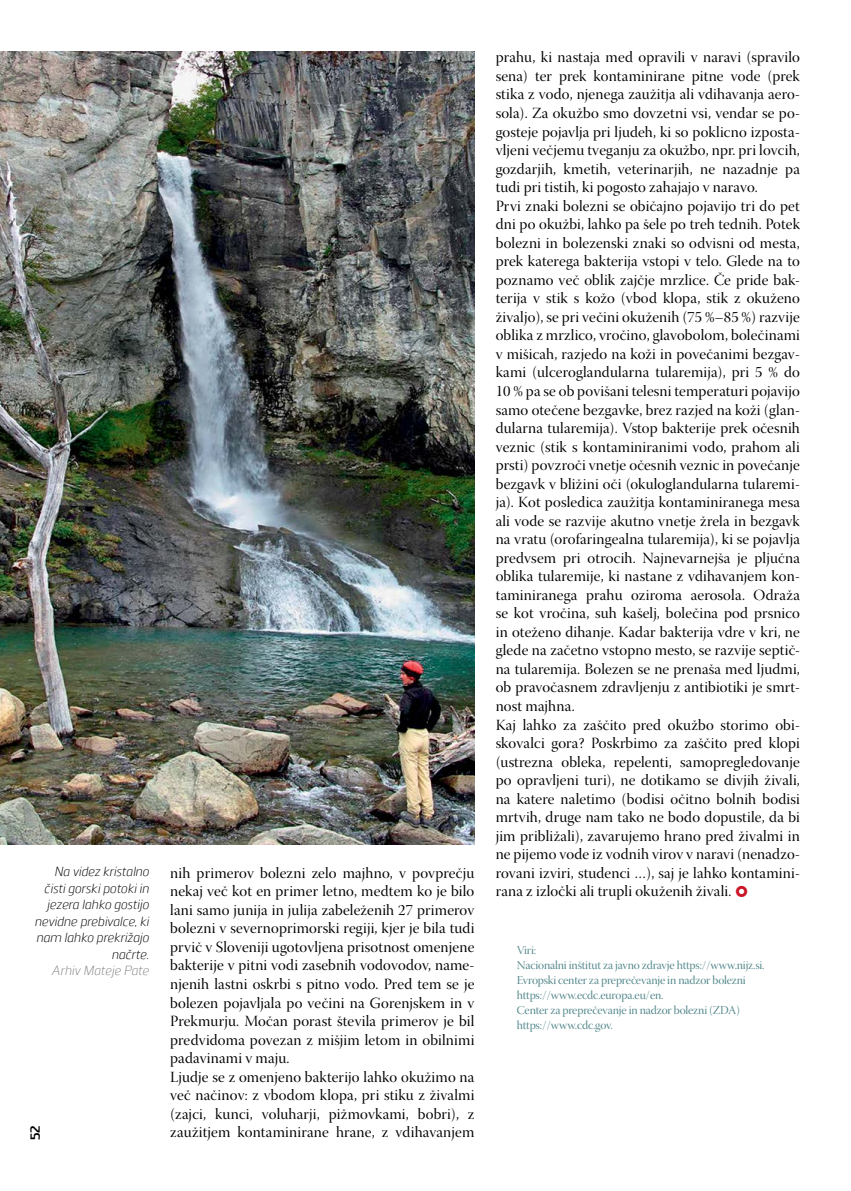
<style>
.page{position:relative;width:851px;height:1191px;background:#fff}
.page>*{position:absolute;margin:0;border:0;box-sizing:border-box;transform-origin:0 0}
.t1{font:15.45px/18.5px "Warnock Pro Disp";letter-spacing:.01em;color:#000}
.t2{font:700 13.5px "Juhl";color:#000}
.t3{font:italic 300 13.2px/16.5px "Juhl";color:#000;text-align:right}
.t4{font:italic 300 13.2px "Juhl";color:#808285}
.t5{font:12px/15px "Warnock Pro Disp";letter-spacing:-.015em;color:#52868a}
.s1{font-family:"Markacija";color:#ca1528}
</style>
<div class="page">
<img style="left:0;top:51px;width:474px;height:794px">
<p class="t3" style="left:35px;top:862px;width:116px">Na videz kristalno čisti gorski potoki in jezera lahko gostijo nevidne prebivalce, ki nam lahko prekrižajo načrte.</p>
<p class="t4" style="left:51px;top:961px;width:99px">Arhiv Mateje Pate</p>
<p class="t2" style="left:25px;top:1140px;width:16px;rotate:-90deg">52</p>
<p class="t1" style="left:170px;top:865px;width:306px">nih primerov bolezni zelo majhno, v povprečju nekaj več kot en primer letno, medtem ko je bilo lani samo junija in julija zabeleženih 27 primerov bolezni v severnoprimorski regiji, kjer je bila tudi prvič v Sloveniji ugotovljena prisotnost omenjene bakterije v pitni vodi zasebnih vodovodov, name&shy;njenih lastni oskrbi s pitno vodo. Pred tem se je bolezen pojavljala po večini na Gorenjskem in v Prekmurju. Močan porast števila primerov je bil predvidoma povezan z mišjim letom in obilnimi padavinami v maju.<br>Ljudje se z omenjeno bakterijo lahko okužimo na več načinov: z vbodom klopa, pri stiku z živalmi (zajci, kunci, voluharji, pižmovkami, bobri), z zaužitjem kontaminirane hrane, z vdihavanjem</p>
<p class="t1" style="left:495px;top:50px;width:306px">prahu, ki nastaja med opravili v naravi (spravilo sena) ter prek kontaminirane pitne vode (prek stika z vodo, njenega zaužitja ali vdihavanja aero&shy;sola). Za okužbo smo dovzetni vsi, vendar se po&shy;gosteje pojavlja pri ljudeh, ki so poklicno izposta&shy;vljeni večjemu tveganju za okužbo, npr. pri lovcih, gozdarjih, kmetih, veterinarjih, ne nazadnje pa tudi pri tistih, ki pogosto zahajajo v naravo.<br>Prvi znaki bolezni se običajno pojavijo tri do pet dni po okužbi, lahko pa šele po treh tednih. Potek bolezni in bolezenski znaki so odvisni od mesta, prek katerega bakterija vstopi v telo. Glede na to poznamo več oblik zajčje mrzlice. Če pride bak&shy;terija v stik s kožo (vbod klopa, stik z okuženo živaljo), se pri večini okuženih (75 %–85 %) razvije oblika z mrzlico, vročino, glavobolom, bolečinami v mišicah, razjedo na koži in povečanimi bezgav&shy;kami (ulceroglandularna tularemija), pri 5 % do 10 % pa se ob povišani telesni temperaturi pojavijo samo otečene bezgavke, brez razjed na koži (glan&shy;dularna tularemija). Vstop bakterije prek očesnih veznic (stik s kontaminiranimi vodo, prahom ali prsti) povzroči vnetje očesnih veznic in povečanje bezgavk v bližini oči (okuloglandularna tularemi&shy;ja). Kot posledica zaužitja kontaminiranega mesa ali vode se razvije akutno vnetje žrela in bezgavk na vratu (orofaringealna tularemija), ki se pojavlja predvsem pri otrocih. Najnevarnejša je pljučna oblika tularemije, ki nastane z vdihavanjem kon&shy;taminiranega prahu oziroma aerosola. Odraža se kot vročina, suh kašelj, bolečina pod prsnico in oteženo dihanje. Kadar bakterija vdre v kri, ne glede na začetno vstopno mesto, se razvije septič&shy;na tularemija. Bolezen se ne prenaša med ljudmi, ob pravočasnem zdravljenju z antibiotiki je smrt&shy;nost majhna.<br>Kaj lahko za zaščito pred okužbo storimo obi&shy;skovalci gora? Poskrbimo za zaščito pred klopi (ustrezna obleka, repelenti, samopregledovanje po opravljeni turi), ne dotikamo se divjih živali, na katere naletimo (bodisi očitno bolnih bodisi mrtvih, druge nam tako ne bodo dopustile, da bi jim približali), zavarujemo hrano pred živalmi in ne pijemo vode iz vodnih virov v naravi (nenadzo&shy;rovani izviri, studenci …), saj je lahko kontamini&shy;rana z izločki ali trupli okuženih živali. <span class="s1">m</span></p>
<p class="t5" style="left:517px;top:943px;width:249px">Viri:<br>Nacionalni inštitut za javno zdravje https://www.nijz.si.<br>Evropski center za preprečevanje in nadzor bolezni https://www.ecdc.europa.eu/en.<br>Center za preprečevanje in nadzor bolezni (ZDA) https://www.cdc.gov.</p>
</div>
